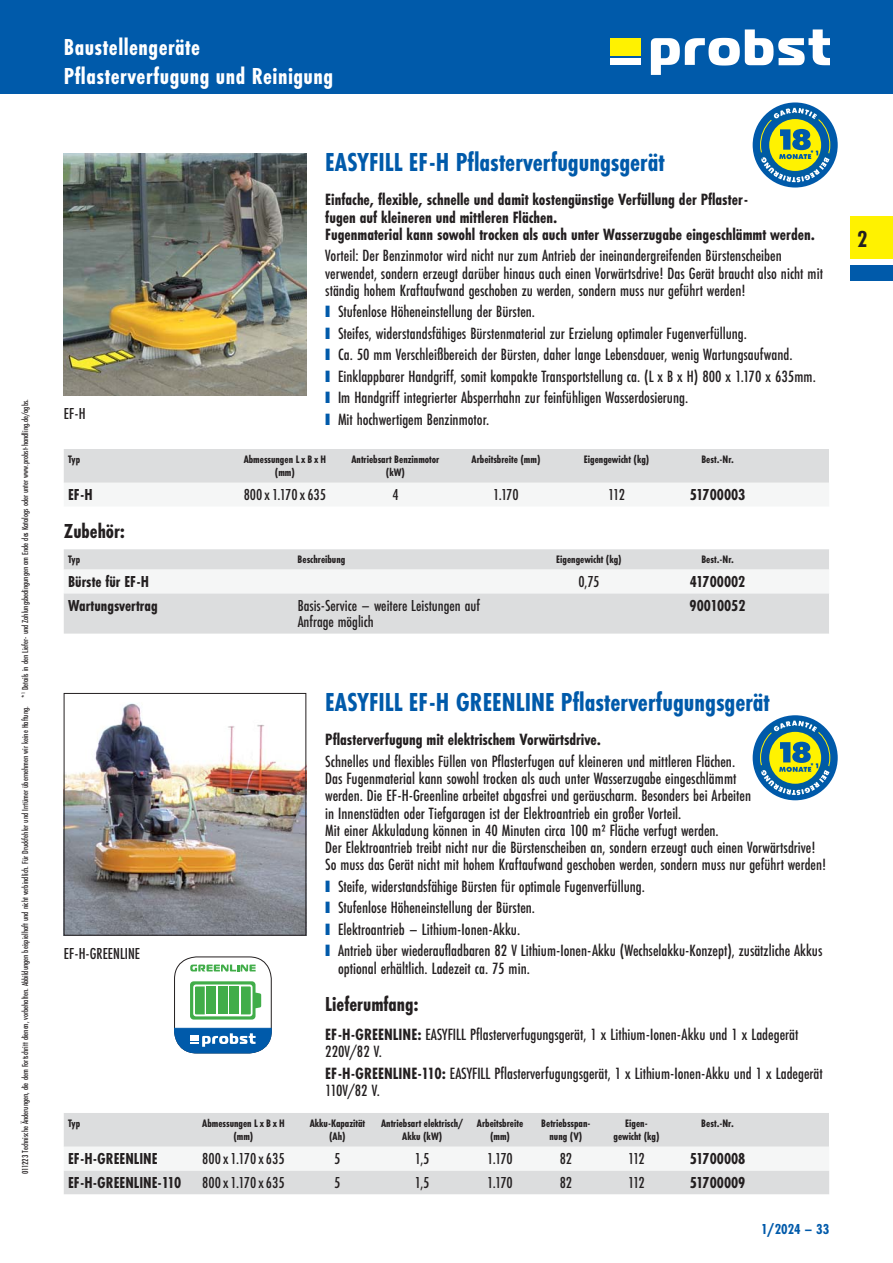
<style>
.page{position:relative;width:893px;height:1263px;background:#fff}
.page>*{position:absolute;margin:0;border:0;box-sizing:border-box;transform-origin:0 0}
.t1{font:700 27px "Futura PT Cond";color:#005aaa}
.t2{font:700 24px/28.5px "Futura PT Cond";letter-spacing:.02em;color:#fff}
.t3{font:700 24px "Futura PT Cond";color:#231f20}
.t4{font:700 21px "Futura PT Cond";color:#231f20}
.t5{font:500 16.95px/17.2px "Futura PT Cond";color:#231f20}
.t6{font:700 16.95px/17.2px "Futura PT Cond";color:#231f20}
.t7{font:500 16.5px/16.5px "Futura PT Cond";color:#231f20}
.t8{font:700 16.5px "Futura PT Cond";color:#231f20}
.t9{font:700 15px "Futura PT Cond";color:#005aaa}
.t10{font:700 11.25px/13.5px "Futura PT Cond";color:#231f20;text-align:center}
.t11{font:500 9px "Futura PT Cond";color:#231f20}
.s1{font-family:"Arial";font-weight:400;font-size:24.6px;color:#005aaa}
.s2{font-weight:700}
</style>
<div class="page">
<div style="left:0;top:0;width:893px;height:94px;background:#005aaa"></div>
<div style="left:610px;top:38px;width:31px;height:17px;background:#fff200"></div>
<svg style="left:651px;top:29px;width:178px;height:46px"></svg>
<div style="left:610px;top:58px;width:31px;height:7px;background:#fff"></div>
<div style="left:850px;top:217px;width:43px;height:42px;background:#fff200"></div>
<div style="left:850px;top:265px;width:43px;height:16px;background:#005aaa"></div>
<img style="left:64px;top:153px;width:242px;height:242px">
<div style="left:64px;top:449px;width:765px;height:34px;background:#dcddde"></div>
<svg style="left:64px;top:549px;width:765px;height:85px"></svg>
<img style="left:66px;top:703px;width:238px;height:230px">
<div style="left:64px;top:693px;width:242px;height:242px;border:1px solid #231f20"></div>
<div style="left:64px;top:1113px;width:765px;height:81px;background:#dcddde"></div>
<div style="left:64px;top:1147px;width:765px;height:23px;background:#f5f6f6"></div>
<svg style="left:174px;top:957px;width:97px;height:96px"></svg>
<svg style="left:753px;top:102px;width:85px;height:86px"></svg>
<svg style="left:768px;top:106px;width:54px;height:17px"></svg>
<div style="left:769px;top:119px;width:52px;height:52px;background:#fff200;border-radius:50%"></div>
<svg style="left:757px;top:129px;width:75px;height:54px"></svg>
<div style="left:753px;top:715px;width:85px;height:85px;background:#005aaa;border-radius:50%"></div>
<svg style="left:768px;top:719px;width:54px;height:17px"></svg>
<div style="left:769px;top:732px;width:52px;height:52px;background:#fff200;border-radius:50%"></div>
<svg style="left:757px;top:742px;width:75px;height:54px"></svg>
<p class="t11" style="left:21px;top:1174px;width:776px;rotate:-90deg">011223 Technische Änderungen, die dem Fortschritt dienen, vorbehalten. Abbildungen beispielhaft und nicht verbindlich. Für Druckfehler und Irrtümer übernehmen wir keine Haftung. *<sup>1</sup> Details in den Liefer- und Zahlungsbedingungen am Ende des Katalogs oder unter www.probst-handling.de/agbs.</p>
<h2 class="t2" style="left:64px;top:34px;width:271px">Baustellengeräte<br>Pflasterverfugung und Reinigung</h2>
<p class="t7" style="left:64px;top:406px;width:23px">EF-H</p>
<h1 class="t1" style="left:325px;top:149px;width:341px">EASYFILL EF-H Pflasterverfugungsgerät</h1>
<p class="t6" style="left:325px;top:192px;width:491px">Einfache, flexible, schnelle und damit kostengünstige Verfüllung der Pflaster-<br>fugen auf kleineren und mittleren Flächen.<br>Fugenmaterial kann sowohl trocken als auch unter Wasserzugabe eingeschlämmt werden.</p>
<p class="t5" style="left:325px;top:248px;width:499px">Vorteil: Der Benzinmotor wird nicht nur zum Antrieb der ineinandergreifenden Bürstenscheiben verwendet, sondern erzeugt darüber hinaus auch einen Vorwärtsdrive! Das Gerät braucht also nicht mit ständig hohem Kraftaufwand geschoben zu werden, sondern muss nur geführt werden!</p>
<p class="t5" style="left:325px;top:304px;width:211px"><span class="s1">■</span> Stufenlose Höheneinstellung der Bürsten.</p>
<p class="t5" style="left:325px;top:325px;width:423px"><span class="s1">■</span> Steifes, widerstandsfähiges Bürstenmaterial zur Erzielung optimaler Fugenverfüllung.</p>
<p class="t5" style="left:325px;top:347px;width:469px"><span class="s1">■</span> Ca. 50 mm Verschleißbereich der Bürsten, daher lange Lebensdauer, wenig Wartungsaufwand.</p>
<p class="t5" style="left:325px;top:368px;width:492px"><span class="s1">■</span> Einklappbarer Handgriff, somit kompakte Transportstellung ca. (L x B x H) 800 x 1.170 x 635mm.</p>
<p class="t5" style="left:325px;top:390px;width:364px"><span class="s1">■</span> Im Handgriff integrierter Absperrhahn zur feinfühligen Wasserdosierung.</p>
<p class="t5" style="left:325px;top:411px;width:166px"><span class="s1">■</span> Mit hochwertigem Benzinmotor .</p>
<p class="t10" style="left:68px;top:453px;width:14px">Typ</p>
<p class="t10" style="left:244px;top:453px;width:84px">Abmessungen L x B x H (mm)</p>
<p class="t10" style="left:351px;top:453px;width:89px">Antriebsart Benzinmotor (kW)</p>
<p class="t10" style="left:472px;top:453px;width:70px">Arbeitsbreite (mm)</p>
<p class="t10" style="left:584px;top:453px;width:67px">Eigengewicht (kg)</p>
<p class="t10" style="left:701px;top:453px;width:34px">Best.- Nr.</p>
<p class="t8" style="left:68px;top:486px;width:26px">EF- H</p>
<p class="t7" style="left:244px;top:487px;width:84px">800 x 1.170 x 635</p>
<p class="t7" style="left:392px;top:487px;width:8px">4</p>
<p class="t7" style="left:493px;top:487px;width:27px">1.170</p>
<p class="t7" style="left:608px;top:487px;width:18px">112</p>
<p class="t8" style="left:690px;top:486px;width:57px">51700003</p>
<p class="t4" style="left:64px;top:520px;width:63px">Zubehör:</p>
<p class="t10" style="left:68px;top:553px;width:14px">Typ</p>
<p class="t10" style="left:298px;top:553px;width:49px">Beschreibung</p>
<p class="t10" style="left:556px;top:553px;width:67px">Eigengewicht (kg)</p>
<p class="t10" style="left:701px;top:553px;width:34px">Best.- Nr.</p>
<p class="t8" style="left:68px;top:573px;width:83px">Bürste für EF- H</p>
<p class="t7" style="left:578px;top:574px;width:23px">0,75</p>
<p class="t8" style="left:690px;top:573px;width:57px">41700002</p>
<p class="t8" style="left:68px;top:597px;width:91px">Wartungsvertrag</p>
<p class="t7" style="left:298px;top:598px;width:184px">Basis-Service – weitere Leistungen auf<br>Anfrage möglich</p>
<p class="t8" style="left:690px;top:597px;width:57px">90010052</p>
<p class="t7" style="left:64px;top:946px;width:78px">EF- H- GREENLINE</p>
<h1 class="t1" style="left:325px;top:689px;width:446px">EASYFILL EF-H GREENLINE Pflasterverfugungsgerät</h1>
<p class="t6" style="left:325px;top:732px;width:277px">Pflasterverfugung mit elektrischem Vorwärtsdrive.</p>
<p class="t5" style="left:325px;top:753px;width:502px">Schnelles und flexibles Füllen von Pflasterfugen auf kleineren und mittleren Flächen.<br>Das Fugenmaterial kann sowohl trocken als auch unter Wasserzugabe eingeschlämmt<br>werden. Die EF-H-Greenline arbeitet abgasfrei und geräuscharm. Besonders bei Arbeiten<br>in Innenstädten oder Tiefgaragen ist der Elektroantrieb ein großer Vorteil.<br>Mit einer Akkuladung können in 40 Minuten circa 100 m² Fläche verfugt werden.<br>Der Elektroantrieb treibt nicht nur die Bürstenscheiben an, sondern erzeugt auch einen Vorwärtsdrive!<br>So muss das Gerät nicht mit hohem Kraftaufwand geschoben werden, sondern muss nur geführt werden!</p>
<p class="t5" style="left:325px;top:878px;width:321px"><span class="s1">■</span> Steife, widerstandsfähige Bürsten für optimale Fugenverfüllung.</p>
<p class="t5" style="left:325px;top:900px;width:211px"><span class="s1">■</span> Stufenlose Höheneinstellung der Bürsten.</p>
<p class="t5" style="left:325px;top:921px;width:196px"><span class="s1">■</span> Elektroantrieb – Lithium-Ionen-Akku.</p>
<p class="t5" style="left:338px;top:943px;width:486px;text-indent:-13px"><span class="s1">■</span> Antrieb über wiederaufladbaren 82 V Lithium-Ionen-Akku (Wechselakku-Konzept), zusätzliche Akkus optional erhältlich. Ladezeit ca. 75 min.</p>
<p class="t4" style="left:325px;top:993px;width:95px">Lieferumfang:</p>
<p class="t5" style="left:325px;top:1026px;width:475px"><span class="s2">EF- H- GREENLINE:</span> EASYFILL Pflasterverfugungsgerät, 1 x Lithium-Ionen-Akku und 1 x Ladegerät<br>220V/82 V.</p>
<p class="t5" style="left:325px;top:1065px;width:499px"><span class="s2">EF- H- GREENLINE- 110:</span> EASYFILL Pflasterverfugungsgerät, 1 x Lithium-Ionen-Akku und 1 x Ladegerät<br>110V/82 V.</p>
<p class="t10" style="left:68px;top:1117px;width:14px">Typ</p>
<p class="t10" style="left:202px;top:1117px;width:84px">Abmessungen L x B x H (mm)</p>
<p class="t10" style="left:310px;top:1117px;width:57px">Akku- Kapazität (Ah)</p>
<p class="t10" style="left:381px;top:1117px;width:84px">Antriebsart elektrisch/<br>Akku (kW)</p>
<p class="t10" style="left:477px;top:1117px;width:48px">Arbeitsbreite (mm)</p>
<p class="t10" style="left:541px;top:1117px;width:51px">Betriebsspan&shy;nung (V)</p>
<p class="t10" style="left:613px;top:1117px;width:47px">Eigen&shy;gewicht (kg)</p>
<p class="t10" style="left:701px;top:1117px;width:34px">Best.- Nr.</p>
<p class="t8" style="left:68px;top:1150px;width:91px">EF- H- GREENLINE</p>
<p class="t7" style="left:202px;top:1151px;width:84px">800 x 1.170 x 635</p>
<p class="t7" style="left:334px;top:1151px;width:8px">5</p>
<p class="t7" style="left:415px;top:1151px;width:16px">1,5</p>
<p class="t7" style="left:487px;top:1151px;width:27px">1.170</p>
<p class="t7" style="left:560px;top:1151px;width:14px">82</p>
<p class="t7" style="left:628px;top:1151px;width:18px">112</p>
<p class="t8" style="left:690px;top:1150px;width:57px">51700008</p>
<p class="t8" style="left:68px;top:1174px;width:115px">EF- H- GREENLINE- 110</p>
<p class="t7" style="left:202px;top:1175px;width:84px">800 x 1.170 x 635</p>
<p class="t7" style="left:334px;top:1175px;width:8px">5</p>
<p class="t7" style="left:415px;top:1175px;width:16px">1,5</p>
<p class="t7" style="left:487px;top:1175px;width:27px">1.170</p>
<p class="t7" style="left:560px;top:1175px;width:14px">82</p>
<p class="t7" style="left:628px;top:1175px;width:18px">112</p>
<p class="t8" style="left:690px;top:1174px;width:57px">51700009</p>
<p class="t9" style="left:761px;top:1221px;width:70px">1/2024 – 33</p>
<h2 class="t3" style="left:857px;top:227px;width:12px">2</h2>
</div>
